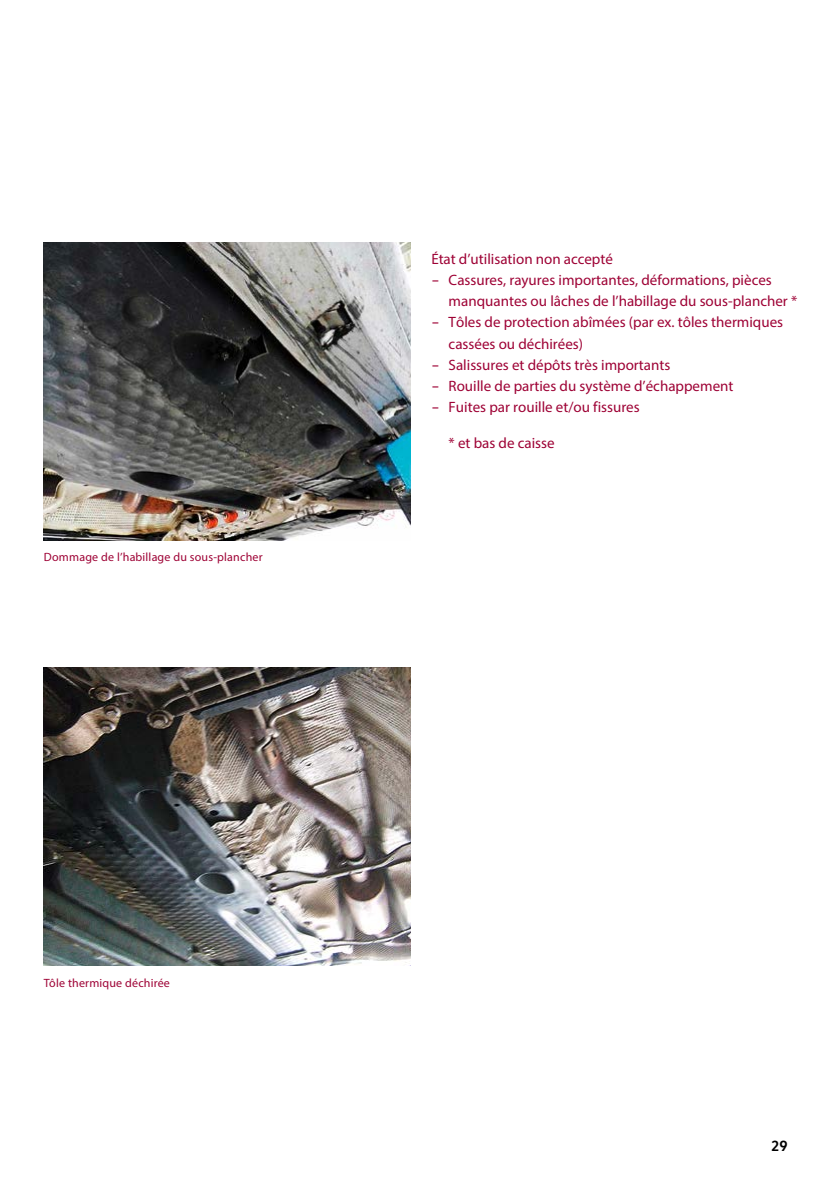
<style>
.page{position:relative;width:840px;height:1191px;background:#fff}
.page>*{position:absolute;margin:0;border:0;box-sizing:border-box;transform-origin:0 0}
.t1{font:15px/20.6px "Myriad Pro";color:#9e0235}
.t2{font:700 15px "VW Text";color:#000}
.t3{font:12px "Myriad Pro";letter-spacing:.015em;color:#9e0235}
.s1{font-family:"VW Text"}
</style>
<div class="page">
<img style="left:44px;top:668px;width:366px;height:297px">
<img style="left:44px;top:242px;width:366px;height:298px">
<p class="t3" style="left:44px;top:550px;width:220px">Dommage de l’habillage du sous-plancher</p>
<p class="t3" style="left:44px;top:975px;width:127px">Tôle thermique déchirée</p>
<p class="t1" style="left:431px;top:248px;width:183px">État d’utilisation non accepté</p>
<p class="t1" style="left:448px;top:269px;width:350px;text-indent:-17px"><span class="s1">–</span> Cassures, rayures importantes, déformations, pièces manquantes ou lâches de l’habillage du sous-plancher *</p>
<p class="t1" style="left:448px;top:311px;width:336px;line-height:21.2px;text-indent:-17px"><span class="s1">–</span> Tôles de protection abîmées (par ex. tôles thermiques cassées ou déchirées)</p>
<p class="t1" style="left:431px;top:354px;width:240px"><span class="s1">–</span> Salissures et dépôts très importants</p>
<p class="t1" style="left:431px;top:376px;width:303px"><span class="s1">–</span> Rouille de parties du système d’échappement</p>
<p class="t1" style="left:431px;top:397px;width:209px"><span class="s1">–</span> Fuites par rouille et/ou fissures</p>
<p class="t1" style="left:448px;top:432px;width:107px">* et bas de caisse</p>
<p class="t2" style="left:770px;top:1136px;width:18px">29</p>
</div>
